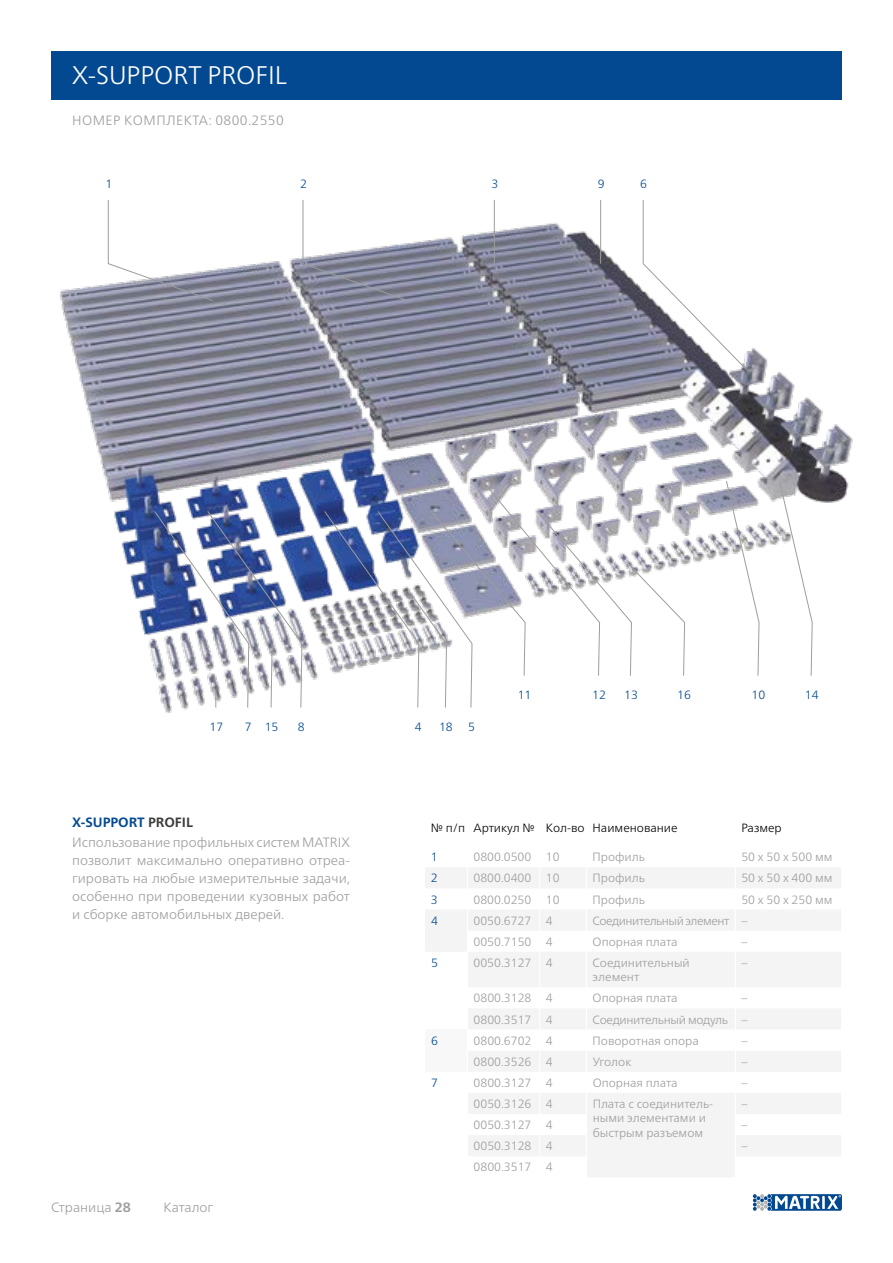
<style>
.page{position:relative;width:893px;height:1263px;background:#fff}
.page>*{position:absolute;margin:0;border:0;box-sizing:border-box;transform-origin:0 0}
.t1{font:300 25.5px "Frutiger Neue LTCYR";color:#fff}
.t2{font:300 13.5px/18px "Frutiger Neue LTCYR";color:#9d9d9c}
.t3{font:300 13.5px "Frutiger Neue LTCYR";letter-spacing:.03em;color:#9d9d9c}
.t4{font:300 12px/14.4px "Frutiger Neue LTCYR";color:#9d9d9c}
.t5{font:300 12px "Frutiger Neue LTCYR";color:#000}
.t6{font:300 12px "Frutiger Neue LTCYR";color:#034991}
.t7{font:300 12px "Frutiger Neue LTCYR";letter-spacing:-.04em;color:#9d9d9c}
.t8{font:300 12px "Frutiger Neue LTCYR";letter-spacing:-.025em;color:#9d9d9c}
.s1{font-weight:700;color:#034991}
.s2{font-weight:700;color:#3c3c3b}
.s3{font-weight:700}
</style>
<div class="page">
<hr style="left:892px;top:51px;width:1px;height:724px;background:#f4f4f4">
<img style="left:60px;top:217px;width:793px;height:496px">
<div style="left:51px;top:51px;width:791px;height:49px;background:#034991"></div>
<svg style="left:108px;top:199px;width:105px;height:102px"></svg>
<svg style="left:643px;top:200px;width:105px;height:171px"></svg>
<svg style="left:303px;top:200px;width:105px;height:101px"></svg>
<hr style="left:494px;top:200px;width:1px;height:64px;background:#9d9d9c">
<hr style="left:600px;top:200px;width:1px;height:64px;background:#9d9d9c">
<svg style="left:425px;top:868px;width:416px;height:309px;fill:#f4f4f4"></svg>
<div style="left:425px;top:1029px;width:42px;height:43px;background:#f8f8f8"></div>
<svg style="left:467px;top:868px;width:1px;height:84px"></svg>
<svg style="left:539px;top:868px;width:1px;height:84px"></svg>
<svg style="left:586px;top:868px;width:1px;height:84px"></svg>
<svg style="left:735px;top:868px;width:1px;height:84px"></svg>
<hr style="left:467px;top:952px;width:1px;height:35px;background:#fff">
<hr style="left:539px;top:952px;width:1px;height:35px;background:#fff">
<hr style="left:586px;top:952px;width:1px;height:35px;background:#fff">
<hr style="left:735px;top:952px;width:1px;height:35px;background:#fff">
<svg style="left:467px;top:987px;width:1px;height:190px"></svg>
<svg style="left:539px;top:987px;width:1px;height:190px"></svg>
<svg style="left:586px;top:987px;width:1px;height:190px"></svg>
<svg style="left:735px;top:987px;width:1px;height:190px"></svg>
<svg style="left:779px;top:481px;width:34px;height:195px"></svg>
<svg style="left:726px;top:481px;width:33px;height:195px"></svg>
<svg style="left:324px;top:481px;width:361px;height:227px"></svg>
<svg style="left:154px;top:511px;width:148px;height:197px"></svg>
<svg style="left:753px;top:1194px;width:89px;height:17px"></svg>
<h1 class="t1" style="left:72px;top:59px;width:216px">X-SUPPORT PROFIL</h1>
<p class="t3" style="left:72px;top:112px;width:213px">НОМЕР КОМПЛЕКТА: 0800.2550</p>
<p class="t6" style="left:105px;top:176px;width:8px">1</p>
<p class="t6" style="left:300px;top:176px;width:8px">2</p>
<p class="t6" style="left:491px;top:176px;width:8px">3</p>
<p class="t6" style="left:598px;top:176px;width:8px">9</p>
<p class="t6" style="left:640px;top:176px;width:8px">6</p>
<p class="t6" style="left:209px;top:719px;width:15px">17</p>
<p class="t6" style="left:245px;top:719px;width:35px">7 15</p>
<p class="t6" style="left:298px;top:719px;width:8px">8</p>
<p class="t6" style="left:415px;top:719px;width:8px">4</p>
<p class="t6" style="left:439px;top:719px;width:15px">18</p>
<p class="t6" style="left:468px;top:719px;width:8px">5</p>
<p class="t6" style="left:518px;top:687px;width:15px">11</p>
<p class="t6" style="left:592px;top:687px;width:15px">12</p>
<p class="t6" style="left:624px;top:687px;width:15px">13</p>
<p class="t6" style="left:677px;top:687px;width:15px">16</p>
<p class="t6" style="left:752px;top:687px;width:15px">10</p>
<p class="t6" style="left:805px;top:687px;width:15px">14</p>
<p class="t2" style="left:72px;top:812px;width:279px;line-height:20.1px"><span class="s1">X-SUPPORT</span> <span class="s2">PROFIL<br></span>Использование профильных систем MATRIX</p>
<p class="t2" style="left:72px;top:851px;width:279px;text-align:justify">позволит максимально оперативно отреа&shy;гировать на любые измерительные задачи, особенно при проведении кузовных работ и сборке автомобильных дверей.</p>
<p class="t2" style="left:51px;top:1198px;width:81px">Страница <span class="s3">28</span></p>
<p class="t2" style="left:163px;top:1198px;width:51px">Каталог</p>
<p class="t5" style="left:431px;top:820px;width:248px">№ п/п Артикул № Кол-во Наименование</p>
<p class="t5" style="left:741px;top:820px;width:42px">Размер</p>
<p class="t6" style="left:431px;top:850px;width:8px">1</p>
<p class="t4" style="left:473px;top:850px;width:88px">0800.0500 10</p>
<p class="t4" style="left:593px;top:850px;width:54px">Профиль</p>
<p class="t4" style="left:741px;top:850px;width:93px">50 x 50 x 500 мм</p>
<p class="t6" style="left:431px;top:871px;width:8px">2</p>
<p class="t4" style="left:473px;top:871px;width:88px">0800.0400 10</p>
<p class="t4" style="left:593px;top:871px;width:54px">Профиль</p>
<p class="t4" style="left:741px;top:871px;width:93px">50 x 50 x 400 мм</p>
<p class="t6" style="left:431px;top:892px;width:8px">3</p>
<p class="t4" style="left:473px;top:892px;width:88px">0800.0250 10</p>
<p class="t4" style="left:593px;top:892px;width:54px">Профиль</p>
<p class="t4" style="left:741px;top:892px;width:93px">50 x 50 x 250 мм</p>
<p class="t6" style="left:431px;top:913px;width:8px">4</p>
<p class="t4" style="left:473px;top:913px;width:81px">0050.6727 4</p>
<p class="t7" style="left:593px;top:913px;width:156px">Соединительный элемент –</p>
<p class="t4" style="left:473px;top:934px;width:81px">0050.7150 4</p>
<p class="t4" style="left:593px;top:934px;width:86px">Опорная плата</p>
<p class="t4" style="left:741px;top:934px;width:7px">–</p>
<p class="t6" style="left:431px;top:955px;width:8px">5</p>
<p class="t4" style="left:474px;top:955px;width:81px">0050.3127 4</p>
<p class="t4" style="left:593px;top:955px;width:99px">Соединительный элемент</p>
<p class="t4" style="left:741px;top:955px;width:7px">–</p>
<p class="t4" style="left:474px;top:991px;width:81px">0800.3128 4</p>
<p class="t4" style="left:593px;top:991px;width:86px">Опорная плата</p>
<p class="t4" style="left:741px;top:991px;width:7px">–</p>
<p class="t4" style="left:474px;top:1012px;width:81px">0800.3517 4</p>
<p class="t8" style="left:593px;top:1012px;width:156px">Соединительный модуль –</p>
<p class="t6" style="left:431px;top:1033px;width:8px">6</p>
<p class="t4" style="left:474px;top:1033px;width:81px">0800.6702 4</p>
<p class="t4" style="left:593px;top:1033px;width:108px">Поворотная опора</p>
<p class="t4" style="left:741px;top:1033px;width:7px">–</p>
<p class="t4" style="left:474px;top:1054px;width:81px">0800.3526 4</p>
<p class="t4" style="left:593px;top:1054px;width:40px">Уголок</p>
<p class="t4" style="left:741px;top:1054px;width:7px">–</p>
<p class="t6" style="left:431px;top:1075px;width:8px">7</p>
<p class="t4" style="left:474px;top:1075px;width:81px">0800.3127 4</p>
<p class="t4" style="left:593px;top:1075px;width:86px">Опорная плата</p>
<p class="t4" style="left:741px;top:1075px;width:7px">–</p>
<p class="t4" style="left:474px;top:1096px;width:81px">0050.3126 4</p>
<p class="t4" style="left:593px;top:1096px;width:122px">Плата с соединитель&shy;ными элементами и быстрым разъемом</p>
<p class="t4" style="left:741px;top:1096px;width:7px">–</p>
<p class="t4" style="left:474px;top:1118px;width:81px">0050.3127 4</p>
<p class="t4" style="left:741px;top:1118px;width:7px">–</p>
<p class="t4" style="left:474px;top:1139px;width:81px">0050.3128 4</p>
<p class="t4" style="left:741px;top:1139px;width:7px">–</p>
<p class="t4" style="left:474px;top:1160px;width:81px">0800.3517 4</p>
</div>
